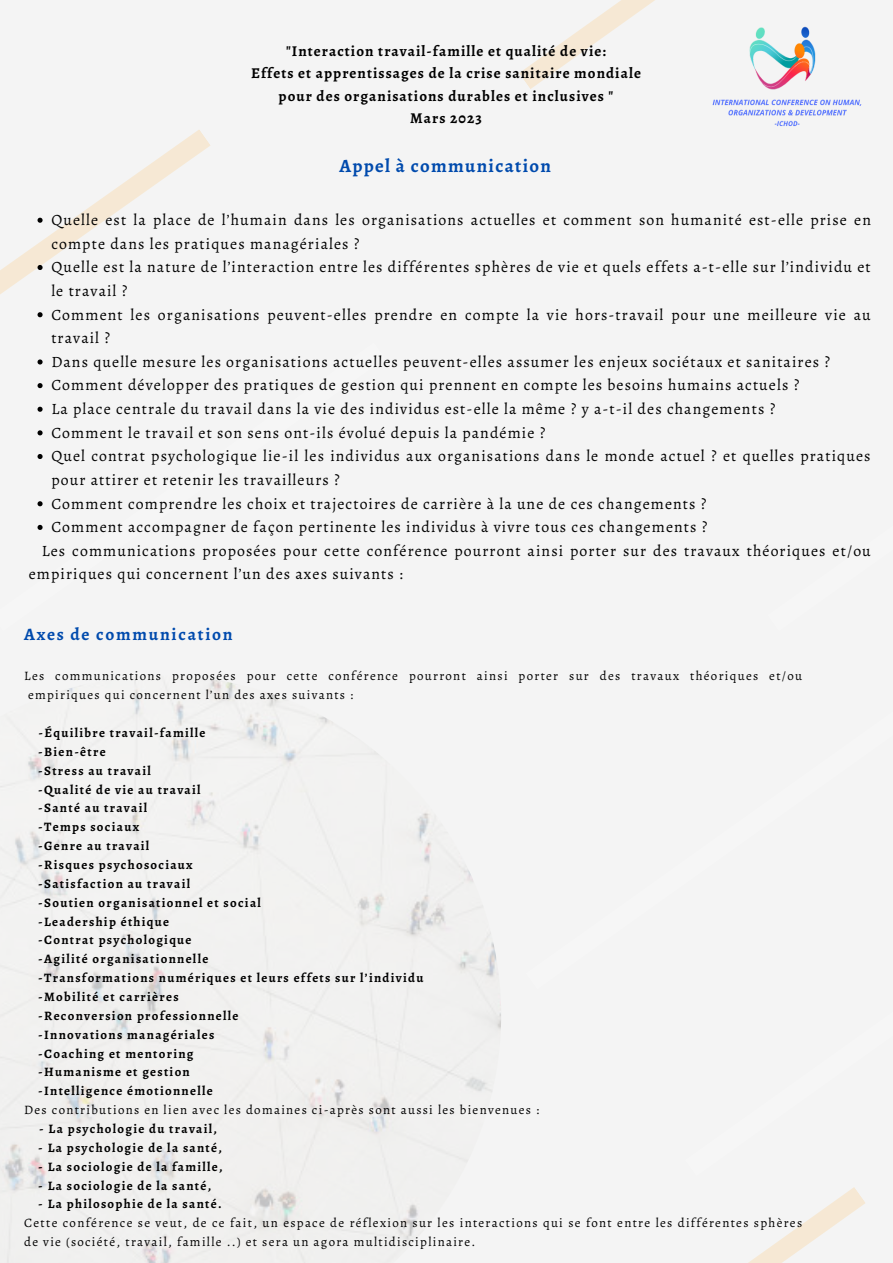
<style>
.page{position:relative;width:893px;height:1263px;background:#f4f4f4}
.page>*{position:absolute;margin:0;border:0;box-sizing:border-box;transform-origin:0 0}
.t1{font:700 18.75px "Alegreya";letter-spacing:.07em;color:#004aad}
.t2{font:700 17.4px "Alegreya";letter-spacing:.1em;color:#004aad}
.t3{font:15.75px/23.6px "Alegreya";letter-spacing:.07em;color:#000}
.t4{font:700 15px/22.5px "Alegreya";letter-spacing:.07em;color:#000;text-align:center}
.t5{font:700 12.9px/18.8px "Alegreya";letter-spacing:.1em;color:#000}
.t6{font:12.9px/18.8px "Alegreya";letter-spacing:.1em;color:#000}
</style>
<div class="page">
<img style="left:0;top:679px;width:501px;height:584px">
<svg style="left:0;top:130px;width:210px;height:188px"></svg>
<svg style="left:519px;top:0;width:136px;height:89px"></svg>
<svg style="left:748px;top:1187px;width:117px;height:76px"></svg>
<svg style="left:38px;top:218px;width:5px;height:5px"></svg>
<svg style="left:38px;top:265px;width:5px;height:5px"></svg>
<svg style="left:38px;top:312px;width:5px;height:5px"></svg>
<svg style="left:38px;top:359px;width:5px;height:5px"></svg>
<svg style="left:38px;top:383px;width:5px;height:5px"></svg>
<svg style="left:38px;top:407px;width:5px;height:5px"></svg>
<svg style="left:38px;top:430px;width:5px;height:5px"></svg>
<svg style="left:38px;top:454px;width:5px;height:5px"></svg>
<svg style="left:38px;top:501px;width:5px;height:5px"></svg>
<svg style="left:38px;top:525px;width:5px;height:5px"></svg>
<img style="left:712px;top:26px;width:150px;height:100px">
<p class="t4" style="left:251px;top:39px;width:391px">"Interaction travail-famille et qualité de vie:<br>Effets et apprentissages de la crise sanitaire mondiale pour des organisations durables et inclusives "<br>Mars 2023</p>
<p class="t1" style="left:339px;top:153px;width:213px">Appel à communication</p>
<p class="t3" style="left:51px;top:208px;width:821px">Quelle est la place de l’humain dans les organisations actuelles et comment son humanité est-elle prise en compte dans les pratiques managériales ?<br>Quelle est la nature de l’interaction entre les différentes sphères de vie et quels effets a-t-elle sur l’individu et le travail ?<br>Comment les organisations peuvent-elles prendre en compte la vie hors-travail pour une meilleure vie au travail ?<br>Dans quelle mesure les organisations actuelles peuvent-elles assumer les enjeux sociétaux et sanitaires ?<br>Comment développer des pratiques de gestion qui prennent en compte les besoins humains actuels ?<br>La place centrale du travail dans la vie des individus est-elle la même ? y a-t-il des changements ?<br>Comment le travail et son sens ont-ils évolué depuis la pandémie ?<br>Quel contrat psychologique lie-il les individus aux organisations dans le monde actuel ? et quelles pratiques pour attirer et retenir les travailleurs ?<br>Comment comprendre les choix et trajectoires de carrière à la une de ces changements ?<br>Comment accompagner de façon pertinente les individus à vivre tous ces changements ?</p>
<p class="t3" style="left:29px;top:539px;width:843px;text-indent:13px">Les communications proposées pour cette conférence pourront ainsi porter sur des travaux théoriques et/ou empiriques qui concernent l’un des axes suivants :</p>
<p class="t2" style="left:24px;top:622px;width:210px">Axes de communication</p>
<p class="t6" style="left:24px;top:667px;width:779px">Les communications proposées pour cette conférence pourront ainsi porter sur des travaux théoriques et/ou empiriques qui concernent l’un des axes suivants :</p>
<p class="t5" style="left:38px;top:723px;width:387px">-Équilibre travail-famille<br>-Bien-être<br>-Stress au travail<br>-Qualité de vie au travail<br>-Santé au travail<br>-Temps sociaux<br>-Genre au travail<br>-Risques psychosociaux<br>-Satisfaction au travail<br>-Soutien organisationnel et social<br>-Leadership éthique<br>-Contrat psychologique<br>-Agilité organisationnelle<br>-Transformations numériques et leurs effets sur l’individu -Mobilité et carrières<br>-Reconversion professionnelle<br>-Innovations managériales<br>-Coaching et mentoring<br>-Humanisme et gestion<br>-Intelligence émotionnelle</p>
<p class="t6" style="left:24px;top:1100px;width:516px">Des contributions en lien avec les domaines ci-après sont aussi les bienvenues :</p>
<p class="t5" style="left:39px;top:1119px;width:179px">- La psychologie du travail,</p>
<p class="t5" style="left:38px;top:1138px;width:185px">- La psychologie de la santé,</p>
<p class="t5" style="left:38px;top:1157px;width:186px">- La sociologie de la famille,</p>
<p class="t5" style="left:38px;top:1176px;width:174px">- La sociologie de la santé,</p>
<p class="t5" style="left:38px;top:1195px;width:185px">- La philosophie de la santé.</p>
<p class="t6" style="left:24px;top:1213px;width:779px">Cette conférence se veut, de ce fait, un espace de réflexion sur les interactions qui se font entre les différentes sphères de vie (société, travail, famille ..) et sera un agora multidisciplinaire.</p>
</div>
